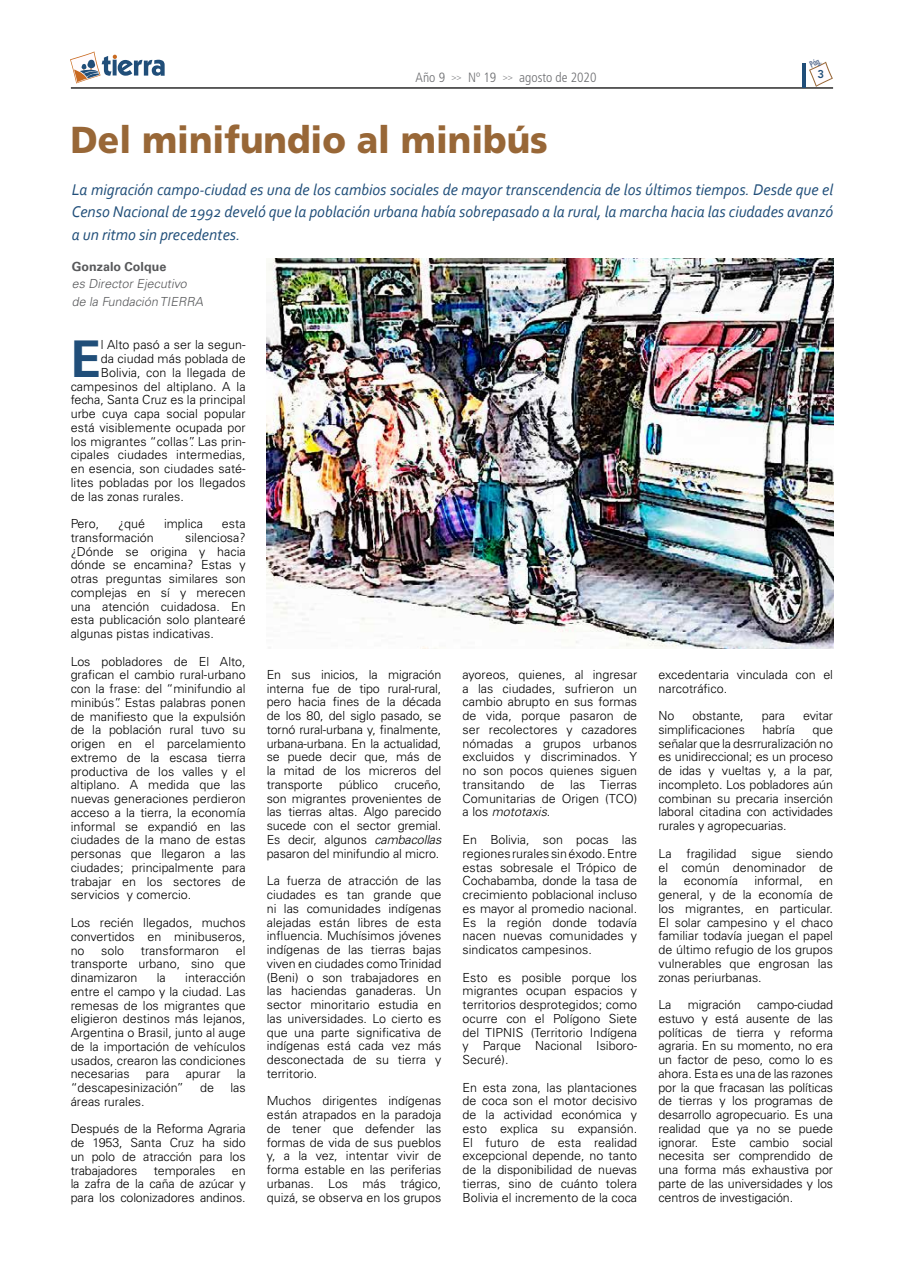
<style>
.page{position:relative;width:904px;height:1276px;background:#fff}
.page>*{position:absolute;margin:0;border:0;box-sizing:border-box;transform-origin:0 0}
.t1{font:700 50.5px "Univers LT Std";color:#204e79}
.t2{font:900 37.5px "Frutiger LT Std";color:#986737;scale:.94 1}
.t3{font:italic 16.25px/22.5px "Corbel";color:#204e79;text-align:justify}
.t4{font:300 condensed 13.38px "Frutiger LT Std";color:#6d6e71}
.t5{font:300 12.5px/13.8px "Univers LT Std";color:#000;text-align:justify}
.t6{font:italic 300 12.5px/17.5px "Univers LT Std";color:#58595b}
.t7{font:700 12.5px "Univers LT Std";color:#58595b}
.t8{font:800 11.25px "Avenir LT Std";color:#204e79}
.t9{font:condensed 8.75px "Futura Std";color:#50658a}
.s1{font-style:italic}
</style>
<div class="page">
<svg style="left:70px;top:51px;width:95px;height:33px"></svg>
<hr style="left:71px;top:87px;width:762px;height:2px;background:#000">
<svg style="left:801px;top:63px;width:4px;height:25px"></svg>
<svg style="left:809px;top:62px;width:24px;height:25px"></svg>
<img style="left:267px;top:259px;width:566px;height:389px">
<p class="t4" style="left:415px;top:70px;width:182px">Año 9 <sup>&gt;&gt;</sup> Nº 19 <sup>&gt;&gt;</sup> agosto de 2020</p>
<h2 class="t2" style="left:70px;top:117px;width:509px">Del minifundio al minibús</h2>
<p class="t9" style="left:807px;top:60px;width:13px;rotate:-25deg">Pág.</p>
<p class="t8" style="left:817px;top:68px;width:8px">3</p>
<p class="t3" style="left:72px;top:178px;width:763px">La migración campo-ciudad es una de los cambios sociales de mayor transcendencia de los últimos tiempos. Desde que el Censo Nacional de 1992 develó que la población urbana había sobrepasado a la rural, la marcha hacia las ciudades avanzó a un ritmo sin precedentes.</p>
<p class="t7" style="left:72px;top:259px;width:96px">Gonzalo Colque</p>
<p class="t6" style="left:72px;top:275px;width:135px">es Director Ejecutivo de la Fundación TIERRA</p>
<h1 class="t1" style="left:71px;top:329px;width:31px">E</h1>
<p class="t5" style="left:101px;top:338px;width:146px">l Alto pasó a ser la segun-</p>
<p class="t5" style="left:101px;top:352px;width:146px">da ciudad más poblada de</p>
<p class="t5" style="left:101px;top:365px;width:146px">Bolivia, con la llegada de</p>
<p class="t5" style="left:71px;top:379px;width:176px">campesinos del altiplano. A la</p>
<p class="t5" style="left:71px;top:393px;width:176px">fecha, Santa Cruz es la principal</p>
<p class="t5" style="left:71px;top:407px;width:176px">urbe cuya capa social popular</p>
<p class="t5" style="left:71px;top:420px;width:176px">está visiblemente ocupada por</p>
<p class="t5" style="left:71px;top:434px;width:176px">los migrantes “collas”. Las prin-</p>
<p class="t5" style="left:71px;top:448px;width:176px">cipales ciudades intermedias,</p>
<p class="t5" style="left:71px;top:462px;width:176px">en esencia, son ciudades saté-</p>
<p class="t5" style="left:71px;top:475px;width:176px">lites pobladas por los llegados</p>
<p class="t5" style="left:71px;top:489px;width:115px">de las zonas rurales.</p>
<p class="t5" style="left:71px;top:517px;width:30px">Pero,</p>
<p class="t5" style="left:118px;top:517px;width:29px">¿qué</p>
<p class="t5" style="left:164px;top:517px;width:40px">implica</p>
<p class="t5" style="left:222px;top:517px;width:25px">esta</p>
<p class="t5" style="left:71px;top:530px;width:85px">transformación</p>
<p class="t5" style="left:71px;top:530px;width:176px;text-indent:115px">silenciosa? ¿Dónde se origina y hacia dónde se encamina? Estas y otras preguntas similares son complejas en sí y merecen una atención cuidadosa. En esta publicación solo plantearé algunas pistas indicativas.</p>
<p class="t5" style="left:71px;top:654px;width:176px">Los pobladores de El Alto, grafican el cambio rural-urbano con la frase: del “minifundio al minibús”. Estas palabras ponen de manifiesto que la expulsión de la población rural tuvo su origen en el parcelamiento extremo de la escasa tierra productiva de los valles y el altiplano. A medida que las nuevas generaciones perdieron acceso a la tierra, la economía informal se expandió en las ciudades de la mano de estas personas que llegaron a las ciudades; principalmente para trabajar en los sectores de servicios y comercio.</p>
<p class="t5" style="left:71px;top:915px;width:176px">Los recién llegados, muchos convertidos en minibuseros, no</p>
<p class="t5" style="left:101px;top:943px;width:24px">solo</p>
<p class="t5" style="left:141px;top:943px;width:80px">transformaron</p>
<p class="t5" style="left:71px;top:943px;width:176px;text-indent:165px">el transporte urbano, sino que dinamizaron</p>
<p class="t5" style="left:71px;top:970px;width:176px;text-indent:115px">interacción entre el campo y la ciudad. Las remesas de los migrantes que eligieron destinos más lejanos, Argentina o Brasil, junto al auge de la importación de vehículos usados, crearon las condiciones necesarias</p>
<p class="t5" style="left:157px;top:970px;width:11px">la</p>
<p class="t5" style="left:146px;top:1067px;width:25px">para</p>
<p class="t5" style="left:186px;top:1067px;width:36px">apurar</p>
<p class="t5" style="left:237px;top:1067px;width:11px">la</p>
<p class="t5" style="left:71px;top:1080px;width:114px">“descapesinización”</p>
<p class="t5" style="left:200px;top:1080px;width:15px">de</p>
<p class="t5" style="left:230px;top:1080px;width:17px">las</p>
<p class="t5" style="left:71px;top:1094px;width:75px">áreas rurales.</p>
<p class="t5" style="left:71px;top:1122px;width:176px">Después de la Reforma Agraria de 1953, Santa Cruz ha sido un polo de atracción para los trabajadores</p>
<p class="t5" style="left:154px;top:1163px;width:63px">temporales</p>
<p class="t5" style="left:71px;top:1163px;width:176px;text-indent:161px">en la zafra de la caña de azúcar y para los colonizadores andinos.</p>
<p class="t5" style="left:267px;top:667px;width:176px">En sus inicios, la migración interna fue de tipo rural-rural, pero hacia fines de la década de los 80, del siglo pasado, se tornó rural-urbana y, finalmente, urbana-urbana. En la actualidad, se puede decir que, más de la mitad de los micreros del transporte</p>
<p class="t5" style="left:339px;top:777px;width:40px">público</p>
<p class="t5" style="left:267px;top:777px;width:176px;text-indent:128px">cruceño, son migrantes provenientes de las tierras altas. Algo parecido sucede con el sector gremial.<br>Es decir, algunos <span class="s1">cambacollas </span>pasaron del minifundio al micro.</p>
<p class="t5" style="left:267px;top:874px;width:176px">La fuerza de atracción de las ciudades es tan grande que ni las comunidades indígenas alejadas están libres de esta influencia. Muchísimos jóvenes indígenas de las tierras bajas viven en ciudades como Trinidad (Beni) o son trabajadores en las haciendas ganaderas. Un sector minoritario estudia en las universidades. Lo cierto es que una parte significativa de indígenas está cada vez más desconectada de su tierra y territorio.</p>
<p class="t5" style="left:267px;top:1094px;width:176px">Muchos dirigentes indígenas están atrapados en la paradoja de tener que defender las formas de vida de sus pueblos y, a la vez, intentar vivir de forma estable en las periferias urbanas. Los más trágico, quizá, se observa en los grupos</p>
<p class="t5" style="left:462px;top:667px;width:176px">ayoreos, quienes, al ingresar a las ciudades, sufrieron un cambio abrupto en sus formas de vida, porque pasaron de ser recolectores y cazadores nómadas a grupos urbanos excluidos y discriminados. Y no son pocos quienes siguen transitando</p>
<p class="t5" style="left:462px;top:777px;width:176px;text-indent:108px">las Tierras Comunitarias de Origen (TCO) a los <span class="s1">mototaxis</span>.</p>
<p class="t5" style="left:462px;top:832px;width:176px">En Bolivia, son pocas las regiones rurales sin éxodo. Entre estas sobresale el Trópico de Cochabamba, donde la tasa de crecimiento poblacional incluso es mayor al promedio nacional.<br>Es la región donde todavía nacen nuevas comunidades y sindicatos campesinos.</p>
<p class="t5" style="left:462px;top:970px;width:176px">Esto es posible porque los migrantes ocupan espacios y territorios desprotegidos; como ocurre con el Polígono Siete del TIPNIS (Territorio Indígena y Parque Nacional Isiboro-Securé).</p>
<p class="t5" style="left:462px;top:1080px;width:176px">En esta zona, las plantaciones de coca son el motor decisivo de la actividad económica y esto explica su expansión.<br>El futuro de esta realidad excepcional depende, no tanto de la disponibilidad de nuevas tierras, sino de cuánto tolera Bolivia el incremento de la coca</p>
<p class="t5" style="left:540px;top:777px;width:15px">de</p>
<p class="t5" style="left:658px;top:667px;width:176px">excedentaria vinculada con el narcotráfico.</p>
<p class="t5" style="left:658px;top:709px;width:17px">No</p>
<p class="t5" style="left:692px;top:709px;width:53px">obstante,</p>
<p class="t5" style="left:761px;top:709px;width:25px">para</p>
<p class="t5" style="left:803px;top:709px;width:31px">evitar</p>
<p class="t5" style="left:658px;top:722px;width:88px">simplificaciones</p>
<p class="t5" style="left:762px;top:722px;width:34px">habría</p>
<p class="t5" style="left:658px;top:722px;width:176px;text-indent:154px">que señalar que la desrruralización no es unidireccional; es un proceso de idas y vueltas y, a la par, incompleto. Los pobladores aún combinan su precaria inserción laboral citadina con actividades rurales y agropecuarias.</p>
<p class="t5" style="left:658px;top:846px;width:176px">La fragilidad sigue siendo el común denominador de la</p>
<p class="t5" style="left:684px;top:874px;width:56px">economía</p>
<p class="t5" style="left:754px;top:874px;width:50px">informal,</p>
<p class="t5" style="left:658px;top:874px;width:176px;text-indent:161px">en general, y de la economía de los migrantes, en particular.<br>El solar campesino y el chaco familiar todavía juegan el papel de último refugio de los grupos vulnerables que engrosan las zonas periurbanas.</p>
<p class="t5" style="left:658px;top:997px;width:15px">La</p>
<p class="t5" style="left:687px;top:997px;width:55px">migración</p>
<p class="t5" style="left:658px;top:997px;width:176px;text-indent:99px">campo-ciudad estuvo y está ausente de las políticas de tierra y reforma agraria. En su momento, no era un factor de peso, como lo es ahora. Esta es una de las razones por la que fracasan las políticas de tierras y los programas de desarrollo agropecuario. Es una realidad que ya no se puede ignorar. Este cambio social necesita ser comprendido de una forma más exhaustiva por parte de las universidades y los centros de investigación.</p>
</div>
